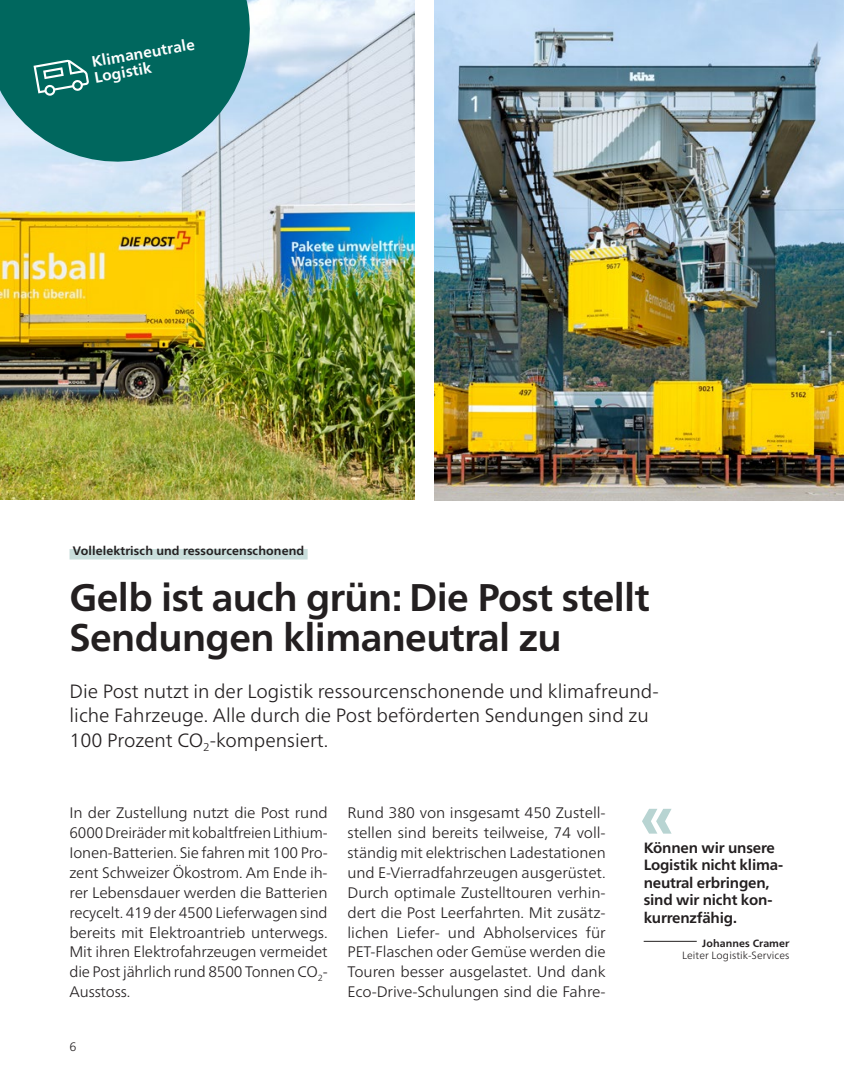
<style>
.page{position:relative;width:844px;height:1092px;background:#fff}
.page>*{position:absolute;margin:0;border:0;box-sizing:border-box;transform-origin:0 0}
.t1{font:700 38.5px/40.2px "Frutiger Neue LT Pro";letter-spacing:-.015em;color:#231f20}
.t2{font:300 19.25px/24.5px "Frutiger Neue LT Pro";color:#231f20}
.t3{font:300 15.22px/19.8px "Frutiger Neue LT Pro";letter-spacing:-.005em;color:#231f20}
.t4{font:700 15.22px/15.8px "Frutiger Neue LT Pro";color:#fff}
.t5{font:700 14.88px/17.5px "Frutiger Neue LT Pro";letter-spacing:-.01em;color:#231f20}
.t6{font:700 12.25px "Frutiger Neue LT Pro";letter-spacing:.01em;color:#231f20}
.t7{font:300 12.25px "Frutiger Neue LT Pro";color:#231f20}
.t8{font:300 10.5px "Frutiger Neue LT Pro";letter-spacing:.01em;color:#231f20}
.t9{font:700 10.5px "Frutiger Neue LT Pro";letter-spacing:.01em;color:#231f20}
</style>
<div class="page">
<img style="left:0;top:0;width:414px;height:499px">
<svg style="left:0;top:0;width:259px;height:171px;background:#318481"></svg>
<img style="left:434px;top:0;width:409px;height:500px">
<svg style="left:33px;top:60px;width:56px;height:36px"></svg>
<svg style="left:642px;top:808px;width:29px;height:25px"></svg>
<hr style="left:643px;top:940px;width:146px;height:1px;background:#231f20">
<div style="left:696px;top:933px;width:93px;height:24px;background:#fff"></div>
<div style="left:69px;top:549px;width:238px;height:10px;background:#c9dedc"></div>
<h2 class="t4" style="left:90px;top:54px;width:106px;rotate:-10deg">Klimaneutrale<br>Logistik</h2>
<h3 class="t6" style="left:73px;top:544px;width:233px">Vollelektrisch und ressourcenschonend</h3>
<p class="t1" style="left:69px;top:577px;width:581px">Gelb ist auch grün: Die Post stellt<br>Sendungen klimaneutral zu</p>
<p class="t2" style="left:69px;top:678px;width:590px">Die Post nutzt in der Logistik ressourcenschonende und klimafreund&shy;liche Fahrzeuge. Alle durch die Post beförderten Sendungen sind zu<br>100 Prozent CO<sub>2</sub>-kompensiert.</p>
<p class="t3" style="left:69px;top:803px;width:259px;text-align:justify">In der Zustellung nutzt die Post rund 6000 Dreiräder mit kobaltfreien Lithium-Ionen-Batterien. Sie fahren mit 100 Pro&shy;zent Schweizer Ökostrom. Am Ende ih&shy;rer Lebensdauer werden die Batterien recycelt. 419 der 4500 Lieferwagen sind bereits mit Elektroantrieb unterwegs.<br>Mit ihren Elektrofahrzeugen vermeidet die Post jährlich rund 8500 Tonnen CO<sub>2</sub>- Ausstoss.</p>
<p class="t3" style="left:347px;top:802px;width:259px">Rund 380 von insgesamt 450 Zustell&shy;stellen sind bereits teilweise, 74 voll-</p>
<p class="t3" style="left:347px;top:842px;width:259px">ständig mit elektrischen Ladestationen und E-Vierradfahrzeugen ausgerüstet.</p>
<p class="t3" style="left:347px;top:882px;width:259px">Durch optimale Zustelltouren verhin&shy;dert die Post Leerfahrten. Mit zusätz-</p>
<p class="t3" style="left:347px;top:922px;width:259px;text-align:justify">lichen Liefer- und Abholservices für PET-Flaschen oder Gemüse werden die Touren besser ausgelastet. Und dank</p>
<p class="t3" style="left:347px;top:981px;width:259px">Eco-Drive-Schulungen sind die Fahre-</p>
<p class="t7" style="left:69px;top:1039px;width:9px">6</p>
<p class="t5" style="left:643px;top:838px;width:141px">Können wir unsere<br>Logistik nicht klima&shy;neutral erbringen, sind wir nicht kon&shy;kurrenzfähig.</p>
<p class="t9" style="left:702px;top:936px;width:89px">Johannes Cramer</p>
<p class="t8" style="left:681px;top:948px;width:109px">Leiter Logistik-Services</p>
</div>
